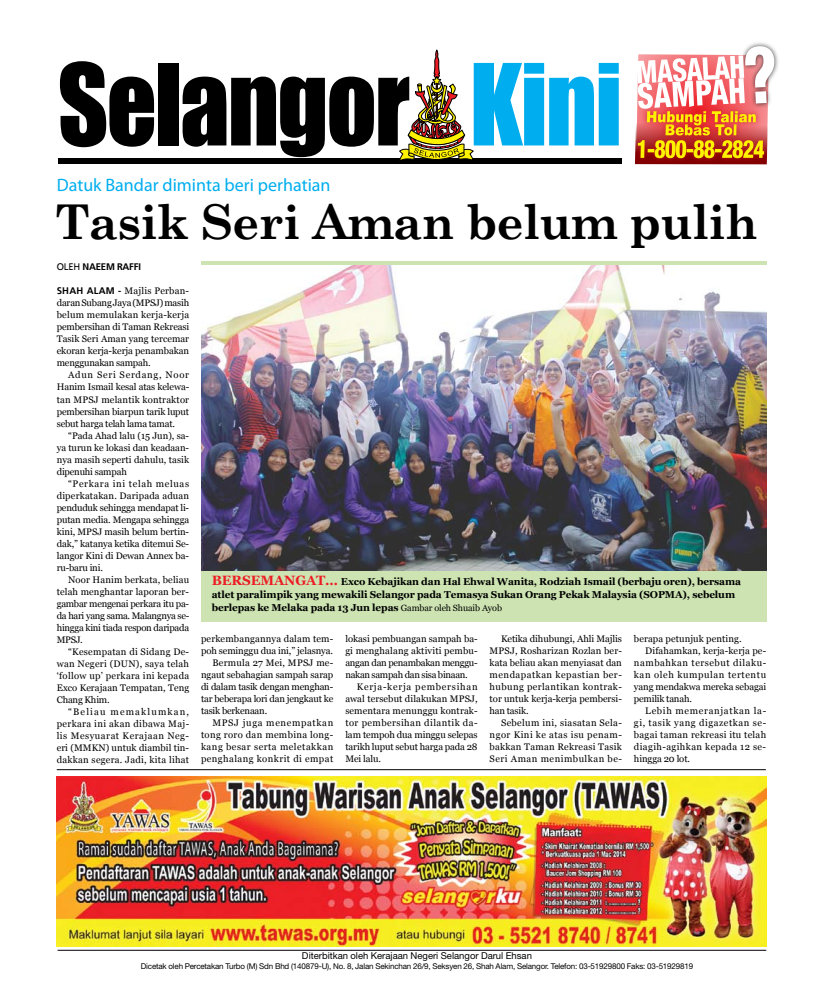
<style>
.page{position:relative;width:823px;height:1007px;background:#fff}
.page>*{position:absolute;margin:0;border:0;box-sizing:border-box;transform-origin:0 0}
.t1{font:104.4px "Impact";letter-spacing:-.02em;color:#000;scale:.94 1}
.t2{font:700 48px "Century Schoolbook";letter-spacing:-.02em;color:#000}
.t3{font:18px "Myriad Pro";color:#00aeef}
.t4{font:700 10px/13px "Georgia";letter-spacing:-.01em;color:#000}
.t5{font:9.5px/12px "Georgia";color:#000;text-align:justify}
.t6{font:9.5px "Georgia";letter-spacing:-.02em;color:#000}
.t7{font:9.5px "Georgia";letter-spacing:.055em;color:#000}
.t8{font:9.5px "Helvetica Neue";color:#000}
.t9{font:9.5px "Georgia";letter-spacing:.025em;color:#000}
.t10{font:9.5px "Georgia";letter-spacing:.04em;color:#000}
.t11{font:9.5px "Georgia";letter-spacing:.05em;color:#000}
.t12{font:9.5px "Georgia";letter-spacing:.045em;color:#000}
.t13{font:9.5px "Georgia";letter-spacing:.035em;color:#000}
.t14{font:9.5px "Georgia";letter-spacing:.06em;color:#000}
.t15{font:9.5px "Georgia";letter-spacing:.07em;color:#000}
.t16{font:9.5px "Georgia";letter-spacing:.065em;color:#000}
.t17{font:700 9.5px "Frutiger Linotype";letter-spacing:-.02em;color:#000}
.t18{font:8px "Helvetica Neue";letter-spacing:-.02em;color:#000}
.s1{color:#00aeef}
.s2{font-weight:400}
.s3{font-family:"Frutiger Linotype";font-weight:700}
.s4{font-size:13.5px;color:#ed1c24}
.s5{font-weight:400;font-size:9px}
</style>
<div class="page">
<div style="left:201px;top:261px;width:564px;height:360px;background:#cde4b2"></div>
<div style="left:59px;top:158px;width:563px;height:5px;background:#000"></div>
<svg style="left:399px;top:50px;width:74px;height:114px"></svg>
<div style="left:632px;top:135px;width:141px;height:33px;background:#c4161c;opacity:.75"></div>
<div style="left:739px;top:41px;width:47px;height:73px;background:#000;opacity:.75"></div>
<img style="left:634px;top:46px;width:140px;height:118px">
<hr style="left:58px;top:949px;width:707px;height:1px;background:#000">
<img style="left:57px;top:776px;width:708px;height:170px">
<hr style="left:57px;top:769px;width:708px;height:1px;background:#000">
<img style="left:201px;top:266px;width:564px;height:304px">
<h1 class="t1" style="left:58px;top:23px;width:602px">Selangor <span class="s1">Kini</span></h1>
<h3 class="t3" style="left:57px;top:174px;width:275px">Datuk Bandar diminta beri perhatian</h3>
<h2 class="t2" style="left:55px;top:185px;width:704px">Tasik Seri Aman belum pulih</h2>
<p class="t17" style="left:57px;top:261px;width:72px"><span class="s2">Oleh</span> NAEEM RAFFI</p>
<p class="t5" style="left:57px;top:285px;width:134px"><span class="s3">SHAH ALAM -</span> Majlis Perban&shy;daran Subang Jaya (MPSJ) masih belum memulakan kerja-kerja pembersihan di Taman Rekreasi Tasik Seri Aman yang tercemar ekoran kerja-kerja penambakan menggunakan sampah.</p>
<p class="t5" style="left:57px;top:369px;width:134px;text-indent:11px">Adun Seri Serdang, Noor Hanim Ismail kesal atas kelewa&shy;tan MPSJ melantik kontraktor pembersihan biarpun tarik luput sebut harga telah lama tamat.</p>
<p class="t5" style="left:57px;top:429px;width:134px;text-indent:11px">“Pada Ahad lalu (15 Jun), sa&shy;ya turun ke lokasi dan keadaan&shy;nya masih seperti dahulu, tasik dipenuhi sampah</p>
<p class="t5" style="left:57px;top:477px;width:134px;text-indent:11px">“Perkara ini telah meluas diperkatakan. Daripada aduan penduduk sehingga mendapat li&shy;putan media. Mengapa sehingga kini, MPSJ masih belum bertin&shy;dak,” katanya ketika ditemui Se&shy;langor Kini di Dewan Annex ba&shy;ru-baru ini.</p>
<p class="t5" style="left:57px;top:573px;width:134px;text-indent:11px">Noor Hanim berkata, beliau telah menghantar laporan ber&shy;gambar mengenai perkara itu pa&shy;da hari yang sama. Malangnya se&shy;hingga kini tiada respon daripada MPSJ.</p>
<p class="t5" style="left:57px;top:645px;width:134px;text-indent:11px">“Kesempatan di Sidang De&shy;wan Negeri (DUN), saya telah ‘follow up’ perkara ini kepada Exco Kerajaan Tempatan, Teng Chang Khim.</p>
<p class="t5" style="left:57px;top:705px;width:134px;text-indent:11px">“Beliau memaklumkan, perkara ini akan dibawa Maj&shy;lis Mesyuarat Kerajaan Neg&shy;eri (MMKN) untuk diambil tin&shy;dakkan segera. Jadi, kita lihat</p>
<p class="t4" style="left:211px;top:575px;width:530px"><span class="s4">BERSEMANGAT…</span> Exco Kebajikan dan Hal Ehwal Wanita, Rodziah Ismail (berbaju oren), bersama atlet paralimpik yang mewakili Selangor pada Temasya Sukan Orang Pekak Malaysia (SOPMA), sebelum berlepas ke Melaka pada 13 Jun lepas <span class="s5">Gambar oleh Shuaib Ayob</span></p>
<p class="t5" style="left:201px;top:632px;width:134px">perkembangannya dalam tem-</p>
<p class="t5" style="left:201px;top:644px;width:133px">poh seminggu dua ini,” jelasnya.</p>
<p class="t9" style="left:212px;top:657px;width:122px">Bermula 27 Mei, MPSJ me-</p>
<p class="t5" style="left:201px;top:668px;width:134px">ngaut sebahagian sampah sarap</p>
<p class="t6" style="left:201px;top:681px;width:134px">di dalam tasik dengan menghan-</p>
<p class="t6" style="left:201px;top:693px;width:134px">tar beberapa lori dan jengkaut ke</p>
<p class="t6" style="left:201px;top:705px;width:68px">tasik berkenaan.</p>
<p class="t16" style="left:212px;top:717px;width:122px">MPSJ juga menempatkan</p>
<p class="t13" style="left:201px;top:729px;width:134px">tong roro dan membina long-</p>
<p class="t11" style="left:201px;top:741px;width:134px">kang besar serta meletakkan</p>
<p class="t12" style="left:201px;top:753px;width:134px">penghalang konkrit di empat</p>
<p class="t5" style="left:345px;top:632px;width:134px">lokasi pembuangan sampah ba&shy;gi menghalang aktiviti pembu&shy;angan dan penambakan menggu&shy;nakan sampah dan sisa binaan.</p>
<p class="t5" style="left:345px;top:680px;width:134px;text-indent:11px">Kerja-kerja pembersihan awal tersebut dilakukan MPSJ, sementara menunggu kontrak&shy;tor pembersihan dilantik da&shy;lam tempoh dua minggu selepas tarikh luput sebut harga pada 28<br>Mei lalu.</p>
<p class="t5" style="left:489px;top:632px;width:134px;text-indent:11px">Ketika dihubungi, Ahli Majlis MPSJ, Rosharizan Rozlan ber&shy;kata beliau akan menyiasat dan mendapatkan kepastian ber&shy;hubung perlantikan kontrak&shy;tor untuk kerja-kerja pembersi&shy;han tasik.</p>
<p class="t5" style="left:489px;top:716px;width:134px;text-indent:11px">Sebelum ini, siasatan Sela&shy;ngor Kini ke atas isu penam&shy;bakkan Taman Rekreasi Tasik Seri Aman menimbulkan be-</p>
<p class="t5" style="left:633px;top:632px;width:109px">berapa petunjuk penting.</p>
<p class="t5" style="left:645px;top:644px;width:122px">Difahamkan, kerja-kerja pe-</p>
<p class="t7" style="left:633px;top:656px;width:134px">nambahkan tersebut dilaku-</p>
<p class="t14" style="left:633px;top:668px;width:134px">kan oleh kumpulan tertentu</p>
<p class="t5" style="left:633px;top:680px;width:134px">yang mendakwa mereka sebagai</p>
<p class="t6" style="left:633px;top:692px;width:59px">pemilik tanah.</p>
<p class="t15" style="left:645px;top:704px;width:122px">Lebih memeranjatkan la-</p>
<p class="t7" style="left:633px;top:716px;width:134px">gi, tasik yang digazetkan se-</p>
<p class="t9" style="left:633px;top:728px;width:134px">bagai taman rekreasi itu telah</p>
<p class="t10" style="left:633px;top:740px;width:134px">diagih-agihkan kepada 12 se-</p>
<p class="t5" style="left:633px;top:752px;width:58px">hingga 20 lot.</p>
<p class="t8" style="left:302px;top:949px;width:231px">Diterbitkan oleh Kerajaan Negeri Selangor Darul Ehsan</p>
<p class="t18" style="left:141px;top:961px;width:553px">Dicetak oleh Percetakan Turbo (M) Sdn Bhd (140879-U), No. 8, Jalan Sekinchan 26/9, Seksyen 26, Shah Alam, Selangor. Telefon: 03-51929800 Faks: 03-51929819</p>
</div>
